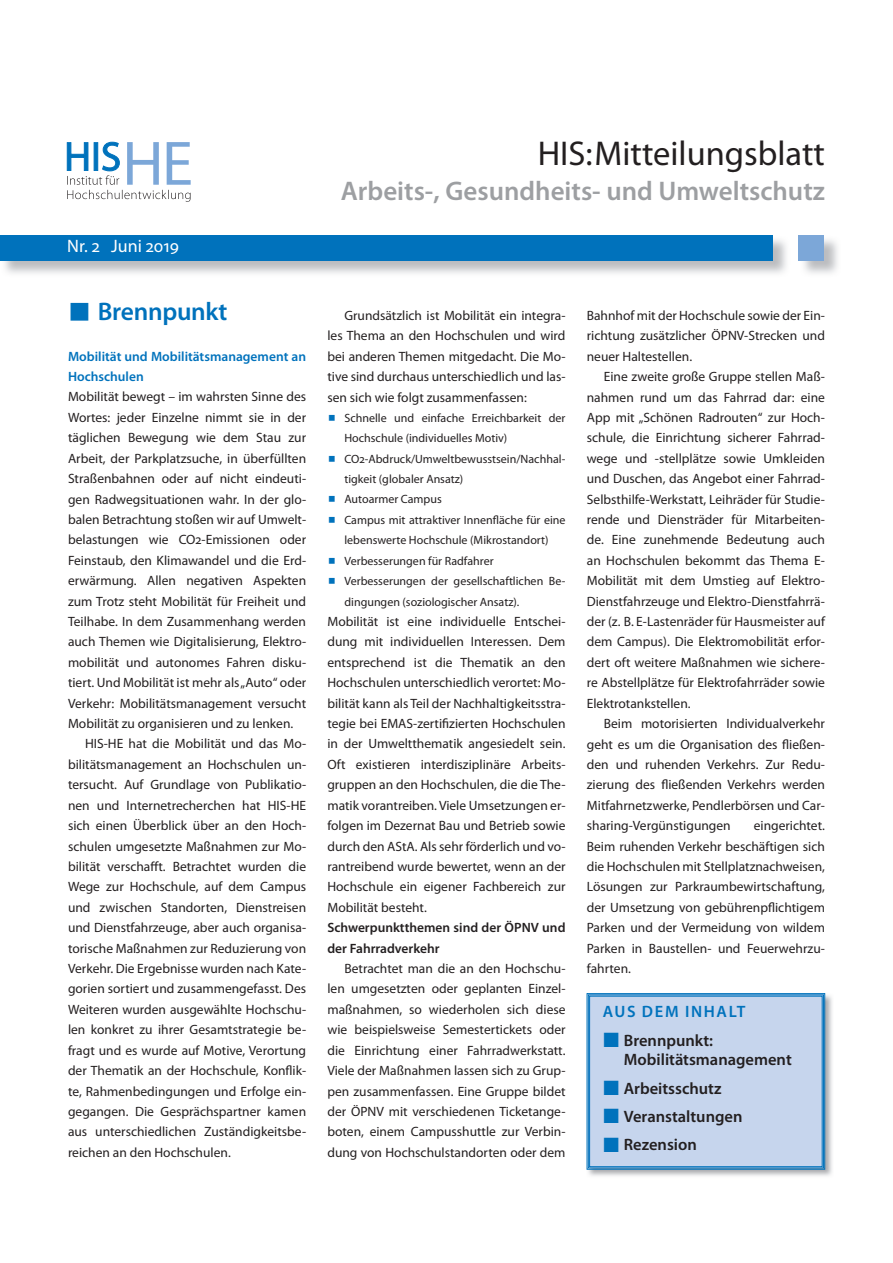
<style>
.page{position:relative;width:893px;height:1263px;background:#fff}
.page>*{position:absolute;margin:0;border:0;box-sizing:border-box;transform-origin:0 0}
.t1{font:34.5px "Myriad Pro";color:#231f20}
.t2{font:600 27px "Myriad Pro";color:#9d9fa2}
.t3{font:600 25.5px "Myriad Pro";letter-spacing:-.01em;color:#0072bc}
.t4{font:18px "Myriad Pro";color:#fff}
.t5{font:600 16.5px/28.3px "Myriad Pro";color:#231f20}
.t6{font:600 16.5px "Myriad Pro";letter-spacing:.1em;color:#0072bc}
.t7{font:13.5px/20.4px "Myriad Pro";color:#231f20;text-align:justify}
.t8{font:600 13.5px/20.4px "Myriad Pro";color:#231f20}
.t9{font:600 13.5px/20.4px "Myriad Pro";color:#0072bc}
.t10{font:12px/20.4px "Myriad Pro";color:#231f20}
</style>
<div class="page">
<div style="left:0;top:235px;width:773px;height:26px;background:#0072bc"></div>
<div style="left:799px;top:235px;width:25px;height:26px;background:#7ca7d8"></div>
<img style="left:586px;top:993px;width:246px;height:183px">
<svg style="left:67px;top:142px;width:124px;height:60px"></svg>
<svg style="left:587px;top:993px;width:238px;height:177px;background:#bbcfea"></svg>
<h3 class="t4" style="left:67px;top:234px;width:114px">Nr. 2 Juni 2019</h3>
<h3 class="t3" style="left:98px;top:295px;width:131px">Brennpunkt</h3>
<p class="t9" style="left:68px;top:345px;width:240px">Mobilität und Mobilitätsmanagement an<br>Hochschulen</p>
<p class="t7" style="left:68px;top:386px;width:240px">Mobilität bewegt – im wahrsten Sinne des</p>
<p class="t7" style="left:68px;top:407px;width:240px">Wortes: jeder Einzelne nimmt sie in der</p>
<p class="t7" style="left:68px;top:427px;width:240px">täglichen Bewegung wie dem Stau zur</p>
<p class="t7" style="left:68px;top:448px;width:240px">Arbeit, der Parkplatzsuche, in überfüllten</p>
<p class="t7" style="left:68px;top:468px;width:240px">Straßenbahnen oder auf nicht eindeuti-</p>
<p class="t7" style="left:68px;top:489px;width:240px">gen Radwegsituationen wahr. In der glo-</p>
<p class="t7" style="left:68px;top:509px;width:240px">balen Betrachtung stoßen wir auf Umwelt-</p>
<p class="t7" style="left:68px;top:529px;width:240px">belastungen wie CO2-Emissionen oder</p>
<p class="t7" style="left:68px;top:550px;width:240px">Feinstaub, den Klimawandel und die Erd-</p>
<p class="t7" style="left:68px;top:570px;width:240px">erwärmung. Allen negativen Aspekten</p>
<p class="t7" style="left:68px;top:591px;width:240px">zum Trotz steht Mobilität für Freiheit und</p>
<p class="t7" style="left:68px;top:611px;width:240px">Teilhabe. In dem Zusammenhang werden</p>
<p class="t7" style="left:68px;top:631px;width:240px">auch Themen wie Digitalisierung, Elektro-</p>
<p class="t7" style="left:68px;top:652px;width:240px">mobilität und autonomes Fahren disku-</p>
<p class="t7" style="left:68px;top:672px;width:240px">tiert. Und Mobilität ist mehr als „Auto“ oder</p>
<p class="t7" style="left:68px;top:693px;width:240px">Verkehr: Mobilitätsmanagement versucht</p>
<p class="t7" style="left:68px;top:713px;width:227px">Mobilität zu organisieren und zu lenken.</p>
<p class="t7" style="left:85px;top:733px;width:223px">HIS-HE hat die Mobilität und das Mo-</p>
<p class="t7" style="left:68px;top:754px;width:240px">bilitätsmanagement an Hochschulen un-</p>
<p class="t7" style="left:68px;top:774px;width:240px">tersucht. Auf Grundlage von Publikatio-</p>
<p class="t7" style="left:68px;top:795px;width:240px">nen und Internetrecherchen hat HIS-HE</p>
<p class="t7" style="left:68px;top:815px;width:240px">sich einen Überblick über an den Hoch-</p>
<p class="t7" style="left:68px;top:836px;width:240px">schulen umgesetzte Maßnahmen zur Mo-</p>
<p class="t7" style="left:68px;top:856px;width:240px">bilität verschafft. Betrachtet wurden die</p>
<p class="t7" style="left:68px;top:876px;width:240px">Wege zur Hochschule, auf dem Campus</p>
<p class="t7" style="left:68px;top:897px;width:240px">und zwischen Standorten, Dienstreisen</p>
<p class="t7" style="left:68px;top:917px;width:240px">und Dienstfahrzeuge, aber auch organisa-</p>
<p class="t7" style="left:68px;top:938px;width:240px">torische Maßnahmen zur Reduzierung von</p>
<p class="t7" style="left:68px;top:958px;width:240px">Verkehr. Die Ergebnisse wurden nach Kate-</p>
<p class="t7" style="left:68px;top:978px;width:240px">gorien sortiert und zusammengefasst. Des</p>
<p class="t7" style="left:68px;top:999px;width:240px">Weiteren wurden ausgewählte Hochschu-</p>
<p class="t7" style="left:68px;top:1019px;width:240px">len konkret zu ihrer Gesamtstrategie be-</p>
<p class="t7" style="left:68px;top:1040px;width:240px">fragt und es wurde auf Motive, Verortung</p>
<p class="t7" style="left:68px;top:1060px;width:240px">der Thematik an der Hochschule, Konflik-</p>
<p class="t7" style="left:68px;top:1080px;width:240px">te, Rahmenbedingungen und Erfolge ein-</p>
<p class="t7" style="left:68px;top:1101px;width:240px">gegangen. Die Gesprächspartner kamen</p>
<p class="t7" style="left:68px;top:1121px;width:240px">aus unterschiedlichen Zuständigkeitsbe-</p>
<p class="t7" style="left:68px;top:1142px;width:164px">reichen an den Hochschulen.</p>
<h1 class="t1" style="left:538px;top:132px;width:289px">HIS:Mitteilungsblatt</h1>
<h2 class="t2" style="left:341px;top:173px;width:486px">Arbeits-, Gesundheits- und Umweltschutz</h2>
<p class="t7" style="left:327px;top:305px;width:240px;text-indent:17px">Grundsätzlich ist Mobilität ein integra&shy;les Thema an den Hochschulen und wird bei anderen Themen mitgedacht. Die Mo&shy;tive sind durchaus unterschiedlich und las&shy;sen sich wie folgt zusammenfassen:</p>
<p class="t10" style="left:344px;top:407px;width:223px">Schnelle und einfache Erreichbarkeit der Hochschule (individuelles Motiv)<br>CO2-Abdruck/Umweltbewusstsein/Nachhal&shy;tigkeit (globaler Ansatz)<br>Autoarmer Campus<br>Campus mit attraktiver Innenfläche für eine lebenswerte Hochschule (Mikrostandort)<br>Verbesserungen für Radfahrer Verbesserungen der gesellschaftlichen Be&shy;dingungen (soziologischer Ansatz).</p>
<p class="t7" style="left:327px;top:611px;width:240px">Mobilität ist eine individuelle Entschei&shy;dung mit individuellen Interessen. Dem entsprechend ist die Thematik an den Hochschulen unterschiedlich verortet: Mo&shy;bilität kann als Teil der Nachhaltigkeitsstra&shy;tegie bei EMAS-zertifizierten Hochschulen in der Umweltthematik angesiedelt sein.<br>Oft existieren interdisziplinäre Arbeits&shy;gruppen an den Hochschulen, die die The&shy;matik vorantreiben. Viele Umsetzungen er&shy;folgen im Dezernat Bau und Betrieb sowie durch den AStA. Als sehr förderlich und vo&shy;rantreibend wurde bewertet, wenn an der Hochschule ein eigener Fachbereich zur Mobilität besteht.</p>
<p class="t8" style="left:327px;top:917px;width:240px">Schwerpunktthemen sind der ÖPNV und der Fahrradverkehr</p>
<p class="t7" style="left:327px;top:958px;width:240px;text-indent:17px">Betrachtet man die an den Hochschu&shy;len umgesetzten oder geplanten Einzel&shy;maßnahmen, so wiederholen sich diese wie beispielsweise Semestertickets oder die Einrichtung einer Fahrradwerkstatt.<br>Viele der Maßnahmen lassen sich zu Grup&shy;pen zusammenfassen. Eine Gruppe bildet der ÖPNV mit verschiedenen Ticketange&shy;boten, einem Campusshuttle zur Verbin&shy;dung von Hochschulstandorten oder dem</p>
<p class="t7" style="left:587px;top:305px;width:240px">Bahnhof mit der Hochschule sowie der Ein&shy;richtung zusätzlicher ÖPNV-Strecken und neuer Haltestellen.</p>
<p class="t7" style="left:587px;top:366px;width:240px;text-indent:17px">Eine zweite große Gruppe stellen Maß&shy;nahmen rund um das Fahrrad dar: eine App mit „Schönen Radrouten“ zur Hoch&shy;schule, die Einrichtung sicherer Fahrrad&shy;wege und -stellplätze sowie Umkleiden und Duschen, das Angebot einer Fahrrad-Selbsthilfe-Werkstatt, Leihräder für Studie&shy;rende und Diensträder für Mitarbeiten&shy;de. Eine zunehmende Bedeutung auch an Hochschulen bekommt das Thema E-Mobilität mit dem Umstieg auf Elektro-Dienstfahrzeuge und Elektro-Dienstfahrrä&shy;der (z. B. E-Lastenräder für Hausmeister auf dem Campus). Die Elektromobilität erfor&shy;dert oft weitere Maßnahmen wie sichere&shy;re Abstellplätze für Elektrofahrräder sowie Elektrotankstellen.</p>
<p class="t7" style="left:587px;top:713px;width:240px;text-indent:17px">Beim motorisierten Individualverkehr geht es um die Organisation des fließen&shy;den und ruhenden Verkehrs. Zur Redu&shy;zierung des fließenden Verkehrs werden Mitfahrnetzwerke, Pendlerbörsen und Car&shy;sharing-Vergünstigungen</p>
<p class="t7" style="left:587px;top:815px;width:240px;text-indent:167px">eingerichtet.<br>Beim ruhenden Verkehr beschäftigen sich die Hochschulen mit Stellplatznachweisen, Lösungen zur Parkraumbewirtschaftung, der Umsetzung von gebührenpflichtigem Parken und der Vermeidung von wildem Parken in Baustellen- und Feuerwehrzu&shy;fahrten.</p>
<p class="t6" style="left:603px;top:1001px;width:144px">AUS DEM INHALT</p>
<p class="t5" style="left:624px;top:1030px;width:169px;line-height:19.8px">Brennpunkt:<br>Mobilitätsmanagement</p>
<p class="t5" style="left:624px;top:1073px;width:120px">Arbeitsschutz<br>Veranstaltungen<br>Rezension</p>
</div>
